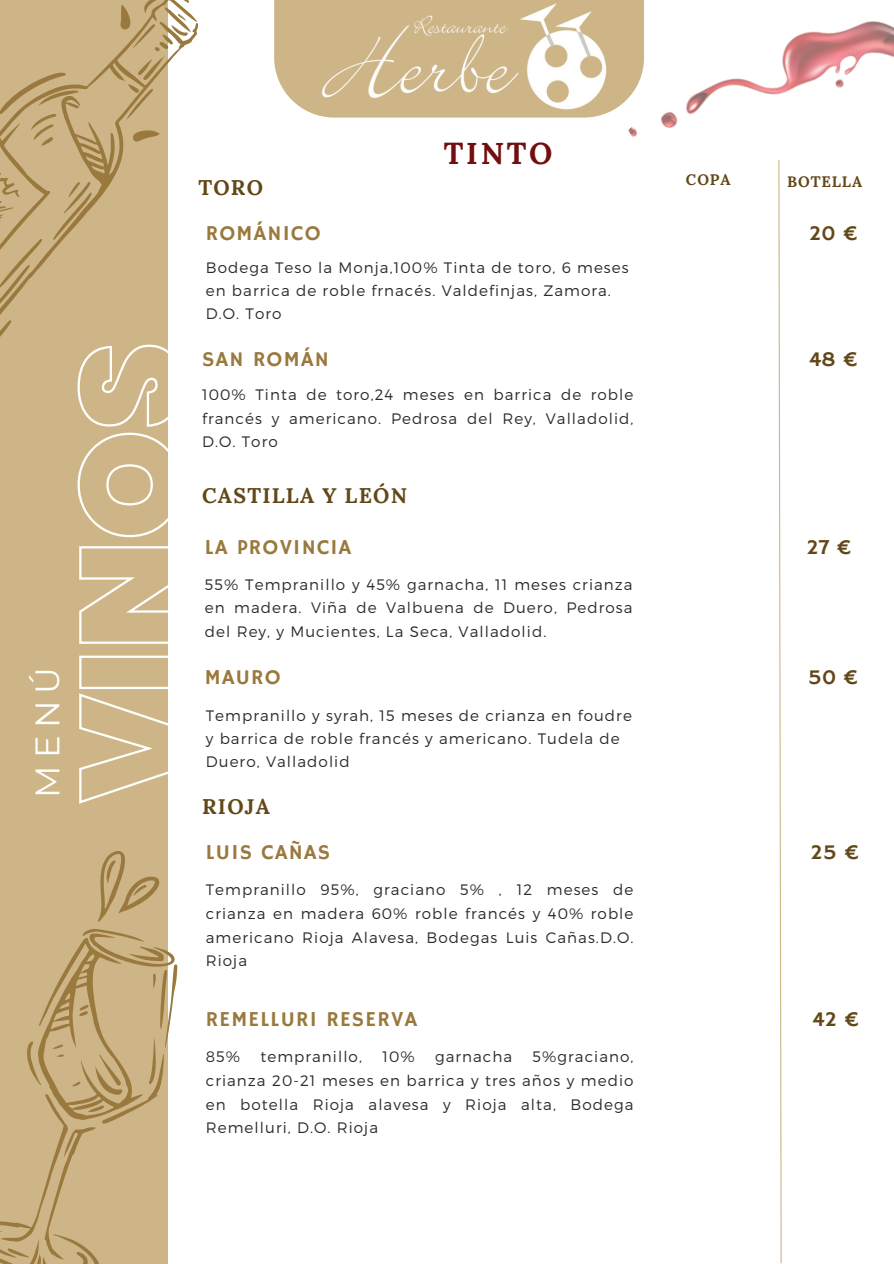
<style>
.page{position:relative;width:894px;height:1264px;background:#fff}
.page>*{position:absolute;margin:0;border:0;box-sizing:border-box;transform-origin:0 0}
.t1{font:33.9px "Montserrat";color:#fff}
.t2{font:700 30.3px "Lora";letter-spacing:.09em;color:#710e10}
.t3{font:21.15px "Hammersmith One";letter-spacing:.06em;color:#99793d}
.t4{font:700 21.15px "Lora";letter-spacing:.06em;color:#624818}
.t5{font:21.15px "Hammersmith One";color:#624818}
.t6{font:300 15.15px/23.7px "Montserrat";letter-spacing:.07em;color:#2b2b2b;text-align:justify}
.t7{font:700 15.15px "Lora";letter-spacing:.06em;color:#624818}
</style>
<div class="page">
<svg style="left:274px;top:0;width:21px;height:103px;background:#d4bf98"></svg>
<div style="left:0;top:0;width:167px;height:1263px;background:#cdb587"></div>
<img style="left:295px;top:0;width:332px;height:118px">
<svg style="left:0;top:14px;width:198px;height:329px"></svg>
<svg style="left:133px;top:130px;width:27px;height:12px"></svg>
<svg style="left:0;top:239px;width:42px;height:104px"></svg>
<svg style="left:53px;top:182px;width:39px;height:58px"></svg>
<svg style="left:0;top:73px;width:78px;height:73px"></svg>
<svg style="left:0;top:170px;width:19px;height:51px"></svg>
<svg style="left:120px;top:0;width:71px;height:120px"></svg>
<img style="left:627px;top:0;width:266px;height:137px">
<svg style="left:77px;top:343px;width:91px;height:462px"></svg>
<svg style="left:778px;top:159px;width:4px;height:1104px"></svg>
<svg style="left:0;top:846px;width:178px;height:417px"></svg>
<h1 class="t1" style="left:27px;top:797px;width:132px;rotate:-90deg">MENÚ</h1>
<h2 class="t2" style="left:444px;top:134px;width:110px">TINTO</h2>
<p class="t4" style="left:198px;top:174px;width:66px">TORO</p>
<p class="t3" style="left:206px;top:221px;width:116px">ROMÁNICO</p>
<h6 class="t6" style="left:206px;top:255px;width:424px;line-height:23px;text-align:left">Bodega Teso la Monja,100% Tinta de toro, 6 meses en barrica de roble frnacés. Valdefinjas, Zamora.<br>D.O. Toro</h6>
<h6 class="t3" style="left:202px;top:347px;width:128px">SAN ROMÁN</h6>
<h5 class="t6" style="left:202px;top:382px;width:432px">100% Tinta de toro,24 meses en barrica de roble francés y americano. Pedrosa del Rey, Valladolid, D.O. Toro</h5>
<p class="t4" style="left:202px;top:481px;width:206px">CASTILLA Y LEÓN</p>
<h5 class="t3" style="left:205px;top:534px;width:148px">LA PROVINCIA</h5>
<h4 class="t6" style="left:205px;top:571px;width:429px">55% Tempranillo y 45% garnacha, 11 meses crianza en madera. Viña de Valbuena de Duero, Pedrosa del Rey, y Mucientes, La Seca, Valladolid.</h4>
<h5 class="t3" style="left:205px;top:665px;width:77px">MAURO</h5>
<h5 class="t6" style="left:206px;top:703px;width:427px;line-height:23px;text-align:left">Tempranillo y syrah, 15 meses de crianza en foudre y barrica de roble francés y americano. Tudela de<br>Duero, Valladolid</h5>
<h5 class="t4" style="left:202px;top:792px;width:69px">RIOJA</h5>
<h5 class="t3" style="left:206px;top:839px;width:126px">LUIS CAÑAS</h5>
<p class="t6" style="left:206px;top:877px;width:429px">Tempranillo 95%, graciano 5% , 12 meses de crianza en madera 60% roble francés y 40% roble americano Rioja Alavesa, Bodegas Luis Cañas.D.O.<br>Rioja</p>
<h5 class="t3" style="left:206px;top:1006px;width:213px">REMELLURI RESERVA</h5>
<p class="t6" style="left:206px;top:1044px;width:36px">85%</p>
<p class="t6" style="left:260px;top:1044px;width:103px">tempranillo,</p>
<p class="t6" style="left:382px;top:1044px;width:34px">10%</p>
<p class="t6" style="left:435px;top:1044px;width:79px">garnacha</p>
<p class="t6" style="left:206px;top:1044px;width:429px;text-indent:327px">5%graciano, crianza 20-21 meses en barrica y tres años y medio en botella Rioja alavesa y Rioja alta, Bodega Remelluri, D.O. Rioja</p>
<h4 class="t7" style="left:685px;top:170px;width:46px">COPA</h4>
<h5 class="t7" style="left:786px;top:172px;width:77px">BOTELLA</h5>
<p class="t5" style="left:809px;top:221px;width:51px">20 €</p>
<h5 class="t5" style="left:809px;top:347px;width:51px">48 €</h5>
<p class="t5" style="left:806px;top:534px;width:47px">27 €</p>
<h4 class="t5" style="left:807px;top:665px;width:53px">50 €</h4>
<h5 class="t5" style="left:810px;top:839px;width:51px">25 €</h5>
<p class="t5" style="left:812px;top:1006px;width:49px">42 €</p>
</div>
